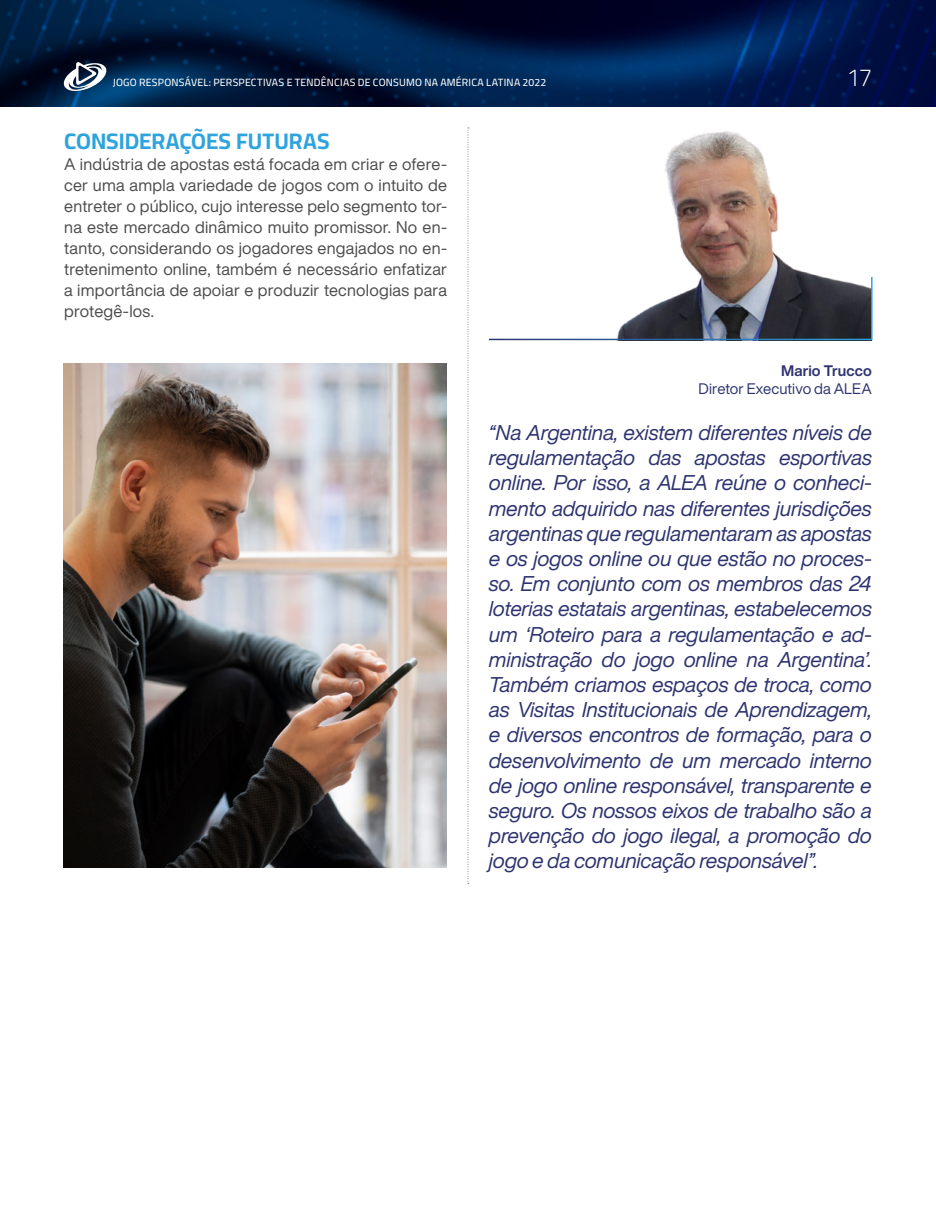
<style>
.page{position:relative;width:936px;height:1212px;background:#fff}
.page>*{position:absolute;margin:0;border:0;box-sizing:border-box;transform-origin:0 0}
.t1{font:300 24.6px "Cairo";color:#fff}
.t2{font:700 22.5px "Cairo";color:#2ea3dd}
.t3{font:italic 21px/25.2px "Helvetica Now Display";letter-spacing:-.01em;color:#2e346f;text-align:justify}
.t4{font:16.5px/21px "Helvetica Now Display";letter-spacing:.015em;color:#4d4d4d;text-align:justify}
.t5{font:15px "Helvetica Now Display";letter-spacing:.005em;color:#2e346f}
.t6{font:700 15px "Helvetica Now Display";letter-spacing:.01em;color:#2e346f}
.t7{font:500 10.5px "Cairo";letter-spacing:.02em;color:#fff}
</style>
<div class="page">
<img style="left:0;top:0;width:935px;height:106px">
<svg style="left:62px;top:62px;width:46px;height:31px"></svg>
<img style="left:664px;top:131px;width:156px;height:145px">
<svg style="left:488px;top:276px;width:385px;height:65px"></svg>
<svg style="left:467px;top:128px;width:2px;height:756px"></svg>
<img style="left:64px;top:363px;width:382px;height:504px">
<p class="t7" style="left:113px;top:75px;width:435px">JOGO RESPONSÁVEL: PERSPECTIVAS E TENDÊNCIAS DE CONSUMO NA AMÉRICA LATINA 2022</p>
<p class="t1" style="left:846px;top:59px;width:27px">17</p>
<p class="t2" style="left:64px;top:124px;width:267px">CONSIDERAÇÕES FUTURAS</p>
<p class="t4" style="left:64px;top:153px;width:384px">A indústria de apostas está focada em criar e ofere&shy;cer uma ampla variedade de jogos com o intuito de entreter o público, cujo interesse pelo segmento tor&shy;na este mercado dinâmico muito promissor. No en&shy;tanto, considerando os jogadores engajados no en&shy;tretenimento online, também é necessário enfatizar a importância de apoiar e produzir tecnologias para protegê-los.</p>
<p class="t6" style="left:781px;top:361px;width:92px">Mario Trucco</p>
<p class="t5" style="left:698px;top:379px;width:175px">Diretor Executivo da ALEA</p>
<p class="t3" style="left:489px;top:420px;width:384px">“Na Argentina, existem diferentes níveis de regulamentação das apostas esportivas online. Por isso, a ALEA reúne o conheci&shy;mento adquirido nas diferentes jurisdições argentinas que regulamentaram as apostas e os jogos online ou que estão no proces&shy;so. Em conjunto com os membros das 24 loterias estatais argentinas, estabelecemos um ‘Roteiro para a regulamentação e ad&shy;ministração do jogo online na Argentina’.<br>Também criamos espaços de troca, como as Visitas Institucionais de Aprendizagem, e diversos encontros de formação, para o desenvolvimento de um mercado interno de jogo online responsável, transparente e seguro. Os nossos eixos de trabalho são a prevenção do jogo ilegal, a promoção do jogo e da comunicação responsável”.</p>
</div>
